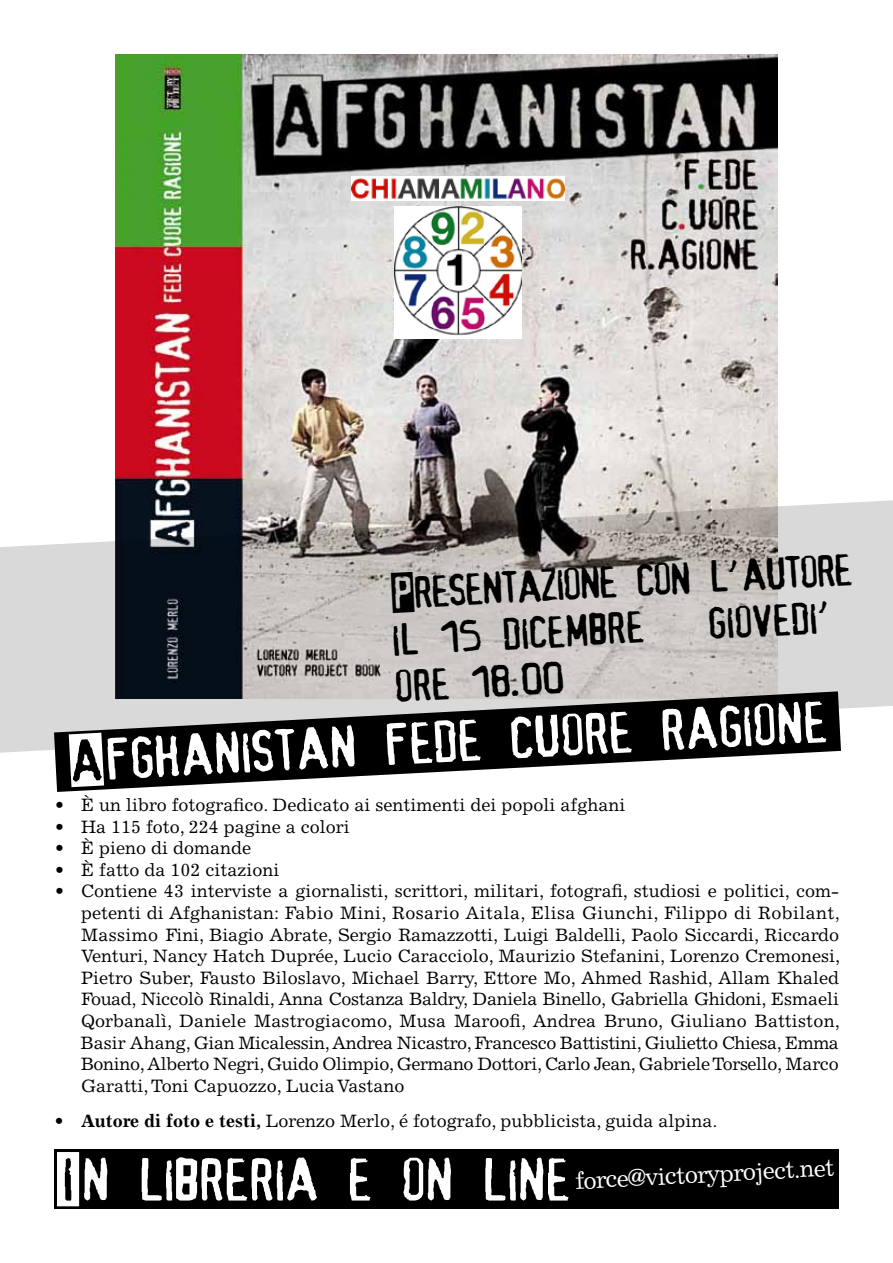
<style>
.page{position:relative;width:893px;height:1263px;background:#fff}
.page>*{position:absolute;margin:0;border:0;box-sizing:border-box;transform-origin:0 0}
.t1{font:58.5px "Alias";color:#fff}
.t2{font:57px "Alias";color:#fff}
.t3{font:43.5px/46.5px "Alias";color:#000}
.t4{font:24px "Excelsior LT Std";color:#fff}
.t5{font:18px/21.6px "Excelsior LT Std";color:#000;text-align:justify}
.s1{font-weight:700}
</style>
<div class="page">
<img style="left:116px;top:54px;width:661px;height:444px">
<div style="left:54px;top:1149px;width:785px;height:60px;background:#000"></div>
<svg style="left:0;top:498px;width:893px;height:255px;background:#949495"></svg>
<svg style="left:389px;top:542px;width:504px;height:167px;background:#c8c4c2"></svg>
<svg style="left:54px;top:691px;width:787px;height:101px;fill:#000"></svg>
<img style="left:351px;top:177px;width:213px;height:24px">
<img style="left:395px;top:206px;width:126px;height:132px">
<h3 class="t3" style="left:389px;top:569px;width:465px;rotate:-3deg">Presentazione con l'autore il 15 dicembre</h3>
<h3 class="t3" style="left:707px;top:599px;width:126px;rotate:-3deg">giovedi'</h3>
<h3 class="t3" style="left:393px;top:662px;width:171px;rotate:-3deg">ore 18.00</h3>
<h2 class="t2" style="left:66px;top:728px;width:762px;rotate:-3deg">Afghanistan fede cuore ragione</h2>
<p class="t5" style="left:54px;top:794px;width:573px">• È un libro fotografico. Dedicato ai sentimenti dei popoli afghani</p>
<p class="t5" style="left:54px;top:816px;width:297px">• Ha 115 foto, 224 pagine a colori</p>
<p class="t5" style="left:54px;top:837px;width:199px">• È pieno di domande</p>
<p class="t5" style="left:54px;top:859px;width:227px">• È fatto da 102 citazioni</p>
<p class="t5" style="left:81px;top:880px;width:760px;text-indent:-27px">• Contiene 43 interviste a giornalisti, scrittori, militari, fotografi, studiosi e politici, com&shy;petenti di Afghanistan: Fabio Mini, Rosario Aitala, Elisa Giunchi, Filippo di Robilant, Massimo Fini, Biagio Abrate, Sergio Ramazzotti, Luigi Baldelli, Paolo Siccardi, Riccardo Venturi, Nancy Hatch Duprée, Lucio Caracciolo, Maurizio Stefanini, Lorenzo Cremonesi, Pietro Suber, Fausto Biloslavo, Michael Barry, Ettore Mo, Ahmed Rashid, Allam Khaled Fouad, Niccolò Rinaldi, Anna Costanza Baldry, Daniela Binello, Gabriella Ghidoni, Esmaeli Qorbanalì, Daniele Mastrogiacomo, Musa Maroofi, Andrea Bruno, Giuliano Battiston, Basir Ahang, Gian Micalessin,Andrea Nicastro, Francesco Battistini, Giulietto Chiesa, Emma Bonino,Alberto Negri, Guido Olimpio, Germano Dottori, Carlo Jean, GabrieleTorsello, Marco Garatti,Toni Capuozzo, LuciaVastano</p>
<p class="t5" style="left:54px;top:1110px;width:665px"><span class="s1">• Autore di foto e testi,</span> Lorenzo Merlo, é fotografo, pubblicista, guida alpina.</p>
<h1 class="t1" style="left:54px;top:1145px;width:518px">In libreria e on line</h1>
<h3 class="t4" style="left:575px;top:1167px;width:261px;rotate:-3deg">force@victoryproject.net</h3>
</div>
